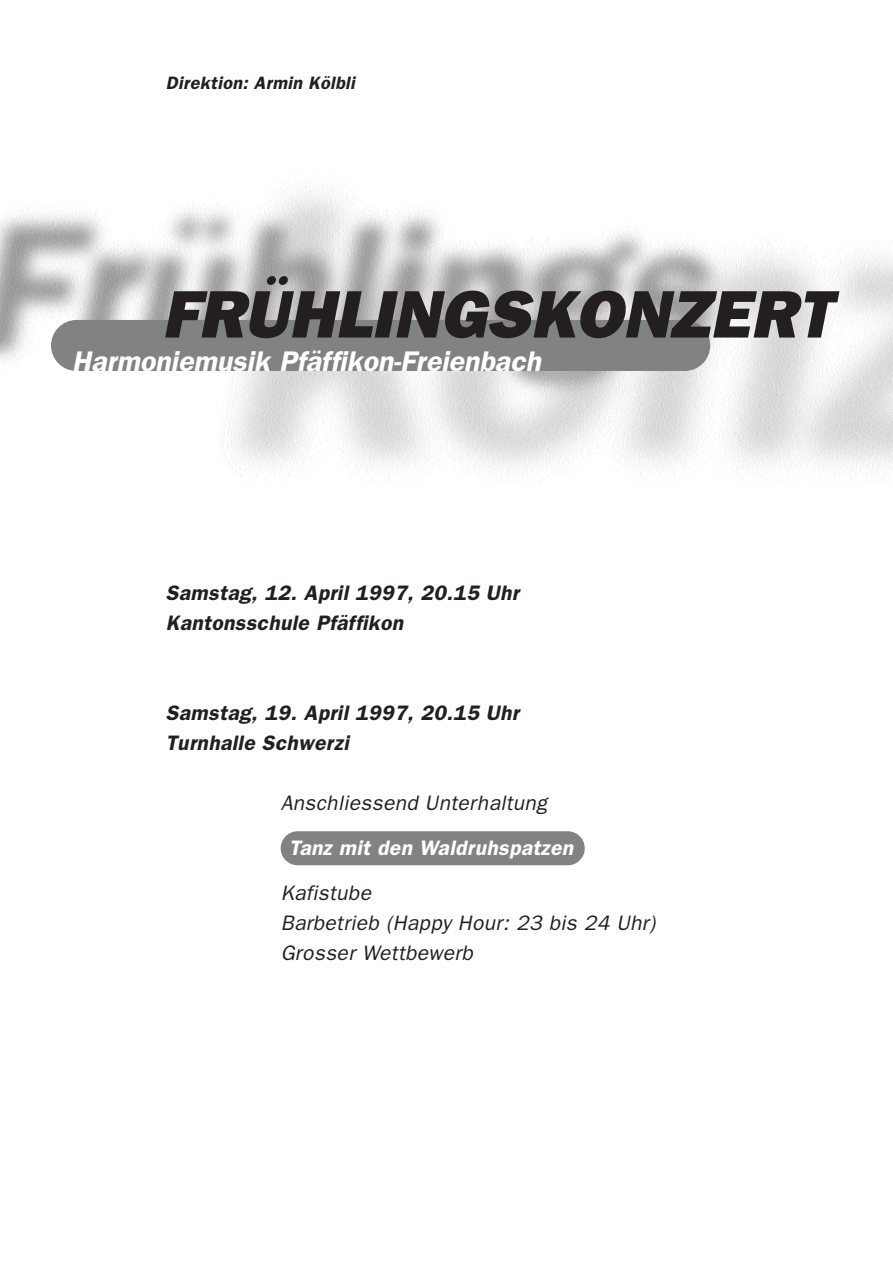
<style>
.page{position:relative;width:893px;height:1263px;background:#fff}
.page>*{position:absolute;margin:0;border:0;box-sizing:border-box;transform-origin:0 0}
.t1{font:italic 800 67.5px "Franklin Gothic";color:#231f20}
.t2{font:italic 600 28.5px "Franklin Gothic";color:#fff}
.t3{font:italic 600 21px/30px "Franklin Gothic";letter-spacing:.02em;color:#231f20}
.t4{font:italic 21px/30px "Franklin Gothic";letter-spacing:.02em;color:#231f20}
.t5{font:italic 600 21px "Franklin Gothic";color:#fff}
.t6{font:italic 600 18px "Franklin Gothic";color:#231f20}
</style>
<div class="page">
<div style="left:281px;top:831px;width:304px;height:34px;background:#808284;border-radius:17px"></div>
<img style="left:0;top:186px;width:893px;height:291px">
<div style="left:51px;top:320px;width:659px;height:51px;background:#808284;border-radius:26px"></div>
<p class="t6" style="left:166px;top:77px;width:194px">Direktion: Armin Kölbli</p>
<h1 class="t1" style="left:162px;top:291px;width:671px">FRÜHLINGSKONZERT</h1>
<h2 class="t2" style="left:72px;top:352px;width:475px">Harmoniemusik Pfäffikon-Freienbach</h2>
<p class="t3" style="left:166px;top:580px;width:358px">Samstag, 12. April 1997, 20.15 Uhr<br>Kantonsschule Pfäffikon</p>
<p class="t3" style="left:166px;top:700px;width:358px">Samstag, 19. April 1997, 20.15 Uhr<br>Turnhalle Schwerzi</p>
<p class="t4" style="left:281px;top:790px;width:268px">Anschliessend Unterhaltung</p>
<p class="t5" style="left:289px;top:841px;width:289px">Tanz mit den Waldruhspatzen</p>
<p class="t4" style="left:281px;top:880px;width:380px">Kafistube<br>Barbetrieb (Happy Hour: 23 bis 24 Uhr)<br>Grosser Wettbewerb</p>
</div>
